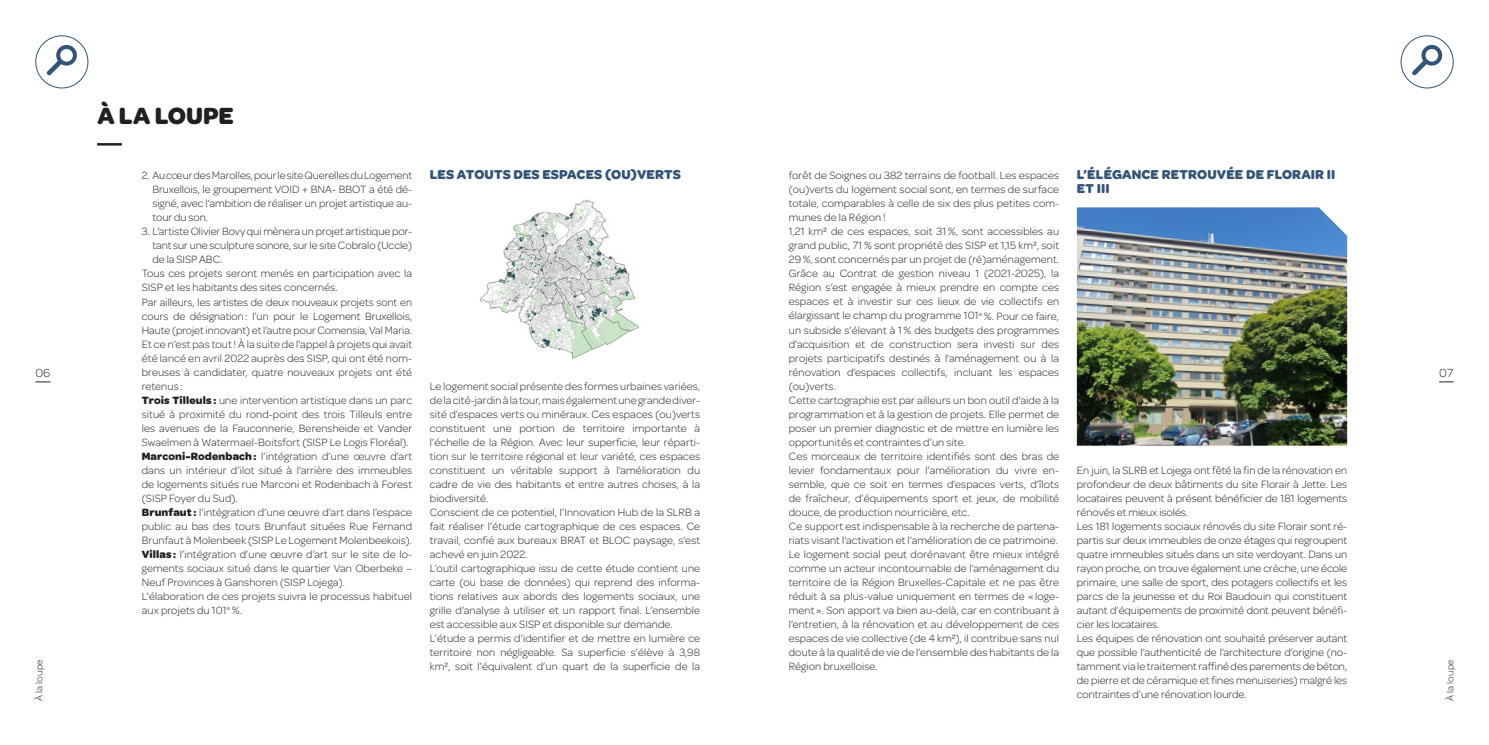
<style>
.page{position:relative;width:1489px;height:745px;background:#fff}
.page>*{position:absolute;margin:0;border:0;box-sizing:border-box;transform-origin:0 0}
.t1{font:700 25px "Omnes";color:#231f20}
.t2{font:700 13.75px/14px "Omnes";letter-spacing:.01em;color:#325478}
.t3{font:300 12.5px "Omnes";color:#231f20}
.t4{font:300 11.25px/14px "Omnes";letter-spacing:.01em;color:#231f20}
.t5{font:300 10px "Omnes";letter-spacing:.01em;color:#231f20}
.s1{font-weight:700}
</style>
<div class="page">
<svg style="left:1439px;top:381px;width:14px;height:1px"></svg>
<svg style="left:35px;top:381px;width:15px;height:1px"></svg>
<div style="left:35px;top:35px;width:53px;height:53px;border:1px solid #325478;border-radius:50%"></div>
<div style="left:56px;top:45px;width:21px;height:21px;background:#325478;border-radius:50%"></div>
<svg style="left:46px;top:53px;width:23px;height:23px"></svg>
<div style="left:60px;top:49px;width:13px;height:13px;background:#fff;border-radius:50%"></div>
<div style="left:1400px;top:35px;width:53px;height:53px;border:1px solid #325478;border-radius:50%"></div>
<svg style="left:1421px;top:45px;width:20px;height:21px"></svg>
<svg style="left:1407px;top:53px;width:26px;height:26px"></svg>
<div style="left:1425px;top:49px;width:12px;height:13px;background:#fff;border-radius:50%"></div>
<hr style="left:97px;top:143px;width:25px;height:2px;background:#231f20">
<img style="left:479px;top:199px;width:160px;height:160px">
<img style="left:1076px;top:207px;width:270px;height:238px">
<h1 class="t1" style="left:97px;top:97px;width:138px">À LA LOUPE</h1>
<p class="t4" style="left:788px;top:168px;width:272px">forêt de Soignes ou 382 terrains de football. Les espaces (ou)verts du logement social sont, en termes de surface totale, comparables à celle de six des plus petites com&shy;munes de la Région !<br>1,21 km² de ces espaces, soit 31 %, sont accessibles au grand public, 71 % sont propriété des SISP et 1,15 km², soit 29 %, sont concernés par un projet de (ré)aménagement.<br>Grâce au Contrat de gestion niveau 1 (2021-2025), la Région s’est engagée à mieux prendre en compte ces espaces et à investir sur ces lieux de vie collectifs en élargissant le champ du programme 101<sup>e</sup> %. Pour ce faire, un subside s’élevant à 1 % des budgets des programmes d’acquisition et de construction sera investi sur des projets participatifs destinés à l’aménagement ou à la rénovation d’espaces collectifs, incluant les espaces (ou)verts.<br>Cette cartographie est par ailleurs un bon outil d’aide à la programmation et à la gestion de projets. Elle permet de poser un premier diagnostic et de mettre en lumière les opportunités et contraintes d’un site.<br>Ces morceaux de territoire identifiés sont des bras de levier fondamentaux pour l’amélioration du vivre en&shy;semble, que ce soit en termes d’espaces verts, d’îlots de fraîcheur, d’équipements sport et jeux, de mobilité douce, de production nourricière, etc.<br>Ce support est indispensable à la recherche de partena&shy;riats visant l’activation et l’amélioration de ce patrimoine.<br>Le logement social peut dorénavant être mieux intégré comme un acteur incontournable de l’aménagement du territoire de la Région Bruxelles-Capitale et ne pas être réduit à sa plus-value uniquement en termes de « loge&shy;ment ». Son apport va bien au-delà, car en contribuant à l’entretien, à la rénovation et au développement de ces espaces de vie collective (de 4 km²), il contribue sans nul doute à la qualité de vie de l’ensemble des habitants de la Région bruxelloise.</p>
<p class="t2" style="left:1076px;top:167px;width:260px">L’ÉLÉGANCE RETROUVÉE DE FLORAIR II<br>ET III</p>
<p class="t2" style="left:430px;top:167px;width:252px">LES ATOUTS DES ESPACES (OU)VERTS</p>
<p class="t4" style="left:152px;top:168px;width:261px;text-align:justify;text-indent:-11px">2. Au cœur des Marolles, pour le site Querelles du Logement Bruxellois, le groupement VOID + BNA- BBOT a été dé&shy;signé, avec l’ambition de réaliser un projet artistique au&shy;tour du son.</p>
<p class="t4" style="left:142px;top:224px;width:272px">3. L’artiste Olivier Bovy qui mènera un projet artistique por-</p>
<p class="t4" style="left:152px;top:238px;width:261px">tant sur une sculpture sonore, sur le site Cobralo (Uccle)</p>
<p class="t4" style="left:152px;top:252px;width:71px">de la SISP ABC.</p>
<p class="t4" style="left:142px;top:266px;width:272px">Tous ces projets seront menés en participation avec la</p>
<p class="t4" style="left:142px;top:280px;width:197px">SISP et les habitants des sites concernés.</p>
<p class="t4" style="left:142px;top:294px;width:272px">Par ailleurs, les artistes de deux nouveaux projets sont en</p>
<p class="t4" style="left:142px;top:308px;width:272px">cours de désignation: l’un pour le Logement Bruxellois,</p>
<p class="t4" style="left:142px;top:322px;width:272px">Haute (projet innovant) et l’autre pour Comensia, Val Maria.</p>
<p class="t4" style="left:142px;top:336px;width:272px">Et ce n’est pas tout! À la suite de l’appel à projets qui avait</p>
<p class="t4" style="left:142px;top:350px;width:272px">été lancé en avril 2022 auprès des SISP, qui ont été nom-</p>
<p class="t4" style="left:142px;top:364px;width:272px">breuses à candidater, quatre nouveaux projets ont été</p>
<p class="t4" style="left:142px;top:378px;width:42px">retenus :</p>
<p class="t4" style="left:142px;top:392px;width:272px"><span class="s1">Trois Tilleuls :</span> une intervention artistique dans un parc</p>
<p class="t4" style="left:142px;top:406px;width:272px">situé à proximité du rond-point des trois Tilleuls entre</p>
<p class="t4" style="left:142px;top:420px;width:272px">les avenues de la Fauconnerie, Berensheide et Vander</p>
<p class="t4" style="left:142px;top:434px;width:268px">Swaelmen à Watermael-Boitsfort (SISP Le Logis Floréal).</p>
<p class="t4" style="left:142px;top:448px;width:272px"><span class="s1">Marconi-Rodenbach:</span> l’intégration d’une œuvre d’art</p>
<p class="t4" style="left:142px;top:462px;width:272px">dans un intérieur d’ilot situé à l’arrière des immeubles</p>
<p class="t4" style="left:142px;top:476px;width:272px">de logements situés rue Marconi et Rodenbach à Forest</p>
<p class="t4" style="left:142px;top:490px;width:97px">(SISP Foyer du Sud).</p>
<p class="t4" style="left:142px;top:504px;width:272px"><span class="s1">Brunfaut :</span> l’intégration d’une œuvre d’art dans l’espace</p>
<p class="t4" style="left:142px;top:518px;width:272px">public au bas des tours Brunfaut situées Rue Fernand</p>
<p class="t4" style="left:142px;top:532px;width:272px">Brunfaut à Molenbeek (SISP Le Logement Molenbeekois).</p>
<p class="t4" style="left:142px;top:546px;width:272px"><span class="s1">Villas :</span> l’intégration d’une œuvre d’art sur le site de lo-</p>
<p class="t4" style="left:142px;top:560px;width:272px">gements sociaux situé dans le quartier Van Oberbeke –</p>
<p class="t4" style="left:142px;top:574px;width:204px">Neuf Provinces à Ganshoren (SISP Lojega).</p>
<p class="t4" style="left:142px;top:588px;width:272px">L’élaboration de ces projets suivra le processus habituel</p>
<p class="t4" style="left:142px;top:602px;width:102px">aux projets du 101<sup>e</sup> %.</p>
<p class="t3" style="left:35px;top:364px;width:16px">06</p>
<p class="t3" style="left:1438px;top:364px;width:16px">07</p>
<p class="t4" style="left:430px;top:378px;width:272px">Le logement social présente des formes urbaines variées, de la cité-jardin à la tour, mais également une grande diver&shy;sité d’espaces verts ou minéraux. Ces espaces (ou)verts constituent une portion de territoire importante à l’échelle de la Région. Avec leur superficie, leur réparti&shy;tion sur le territoire régional et leur variété, ces espaces constituent un véritable support à l’amélioration du cadre de vie des habitants et entre autres choses, à la biodiversité.<br>Conscient de ce potentiel, l’Innovation Hub de la SLRB a fait réaliser l’étude cartographique de ces espaces. Ce travail, confié aux bureaux BRAT et BLOC paysage, s’est achevé en juin 2022.<br>L’outil cartographique issu de cette étude contient une carte (ou base de données) qui reprend des informa&shy;tions relatives aux abords des logements sociaux, une grille d’analyse à utiliser et un rapport final. L’ensemble est accessible aux SISP et disponible sur demande.<br>L’étude a permis d’identifier et de mettre en lumière ce territoire non négligeable. Sa superficie s’élève à 3,98 km², soit l’équivalent d’un quart de la superficie de la</p>
<p class="t4" style="left:1076px;top:462px;width:272px">En juin, la SLRB et Lojega ont fêté la fin de la rénovation en profondeur de deux bâtiments du site Florair à Jette. Les locataires peuvent à présent bénéficier de 181 logements rénovés et mieux isolés.<br>Les 181 logements sociaux rénovés du site Florair sont ré&shy;partis sur deux immeubles de onze étages qui regroupent quatre immeubles situés dans un site verdoyant. Dans un rayon proche, on trouve également une crèche, une école primaire, une salle de sport, des potagers collectifs et les parcs de la jeunesse et du Roi Baudouin qui constituent autant d’équipements de proximité dont peuvent bénéfi&shy;cier les locataires.<br>Les équipes de rénovation ont souhaité préserver autant que possible l’authenticité de l’architecture d’origine (no&shy;tamment via le traitement raffiné des parements de béton, de pierre et de céramique et fines menuiseries) malgré les contraintes d’une rénovation lourde.</p>
<p class="t5" style="left:33px;top:700px;width:43px;rotate:-90deg">À la loupe</p>
<p class="t5" style="left:1443px;top:700px;width:43px;rotate:-90deg">À la loupe</p>
</div>
